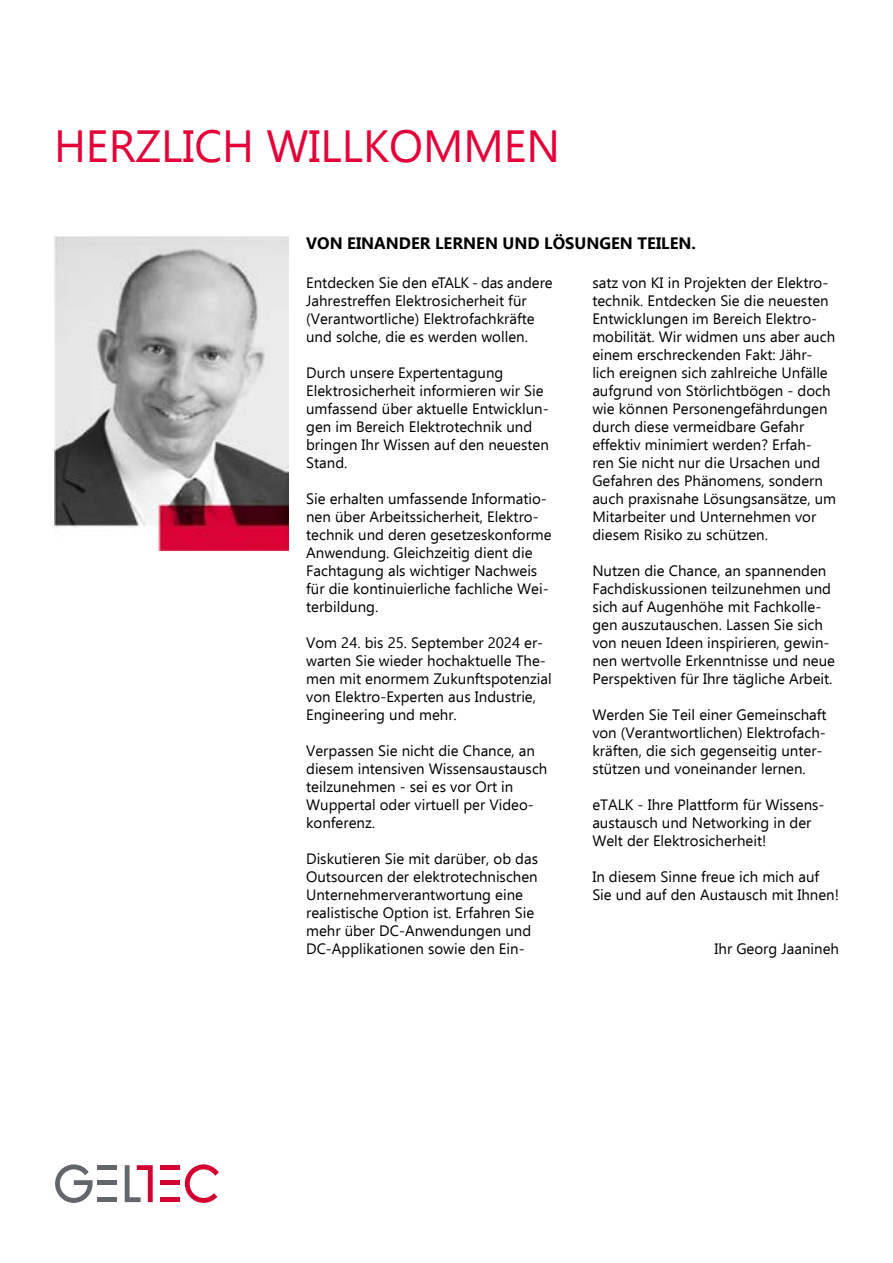
<style>
.page{position:relative;width:893px;height:1263px;background:#fff}
.page>*{position:absolute;margin:0;border:0;box-sizing:border-box;transform-origin:0 0}
.t1{font:45px "Ebrima";color:#e40138}
.t2{font:700 16.5px "Ebrima";color:#000}
.t3{font:15px/18px "Ebrima";color:#000}
</style>
<div class="page">
<img style="left:54px;top:236px;width:235px;height:315px">
<svg style="left:185px;top:1164px;width:34px;height:39px"></svg>
<svg style="left:55px;top:1164px;width:38px;height:39px"></svg>
<div style="left:97px;top:1165px;width:20px;height:5px;background:#63666a"></div>
<div style="left:97px;top:1180px;width:20px;height:5px;background:#63666a"></div>
<div style="left:97px;top:1197px;width:20px;height:5px;background:#63666a"></div>
<div style="left:160px;top:1165px;width:20px;height:5px;background:#d50032"></div>
<div style="left:160px;top:1180px;width:20px;height:5px;background:#d50032"></div>
<div style="left:160px;top:1197px;width:20px;height:5px;background:#d50032"></div>
<svg style="left:125px;top:1165px;width:28px;height:37px"></svg>
<h1 class="t1" style="left:54px;top:113px;width:508px">HERZLICH WILLKOMMEN</h1>
<p class="t2" style="left:306px;top:230px;width:391px">VON EINANDER LERNEN UND LÖSUNGEN TEILEN.</p>
<p class="t3" style="left:592px;top:273px;width:245px">satz von KI in Projekten der Elektro&shy;technik. Entdecken Sie die neuesten Entwicklungen im Bereich Elektro&shy;mobilität. Wir widmen uns aber auch einem erschreckenden Fakt: Jähr&shy;lich ereignen sich zahlreiche Unfälle aufgrund von Störlichtbögen - doch wie können Personengefährdungen durch diese vermeidbare Gefahr effektiv minimiert werden? Erfah&shy;ren Sie nicht nur die Ursachen und Gefahren des Phänomens, sondern auch praxisnahe Lösungsansätze, um Mitarbeiter und Unternehmen vor diesem Risiko zu schützen.</p>
<p class="t3" style="left:592px;top:561px;width:244px">Nutzen die Chance, an spannenden Fachdiskussionen teilzunehmen und sich auf Augenhöhe mit Fachkolle&shy;gen auszutauschen. Lassen Sie sich von neuen Ideen inspirieren, gewin&shy;nen wertvolle Erkenntnisse und neue Perspektiven für Ihre tägliche Arbeit.</p>
<p class="t3" style="left:592px;top:705px;width:236px">Werden Sie Teil einer Gemeinschaft von (Verantwortlichen) Elektrofach&shy;kräften, die sich gegenseitig unter&shy;stützen und voneinander lernen.</p>
<p class="t3" style="left:592px;top:795px;width:234px">eTALK - Ihre Plattform für Wissens&shy;austausch und Networking in der<br>Welt der Elektrosicherheit!</p>
<p class="t3" style="left:592px;top:867px;width:248px">In diesem Sinne freue ich mich auf<br>Sie und auf den Austausch mit Ihnen!</p>
<p class="t3" style="left:306px;top:273px;width:248px">Entdecken Sie den eTALK - das andere Jahrestreffen Elektrosicherheit für (Verantwortliche) Elektrofachkräfte und solche, die es werden wollen.</p>
<p class="t3" style="left:306px;top:363px;width:244px">Durch unsere Expertentagung<br>Elektrosicherheit informieren wir Sie umfassend über aktuelle Entwicklun&shy;gen im Bereich Elektrotechnik und bringen Ihr Wissen auf den neuesten<br>Stand.</p>
<p class="t3" style="left:306px;top:489px;width:247px">Sie erhalten umfassende Informatio&shy;nen über Arbeitssicherheit, Elektro&shy;technik und deren gesetzeskonforme Anwendung. Gleichzeitig dient die Fachtagung als wichtiger Nachweis für die kontinuierliche fachliche Wei&shy;terbildung.</p>
<p class="t3" style="left:306px;top:633px;width:247px">Vom 24. bis 25. September 2024 er&shy;warten Sie wieder hochaktuelle The&shy;men mit enormem Zukunftspotenzial von Elektro-Experten aus Industrie, Engineering und mehr.</p>
<p class="t3" style="left:306px;top:741px;width:243px">Verpassen Sie nicht die Chance, an diesem intensiven Wissensaustausch teilzunehmen - sei es vor Ort in<br>Wuppertal oder virtuell per Video&shy;konferenz.</p>
<p class="t3" style="left:306px;top:849px;width:233px">Diskutieren Sie mit darüber, ob das Outsourcen der elektrotechnischen Unternehmerverantwortung eine realistische Option ist. Erfahren Sie mehr über DC-Anwendungen und DC-Applikationen sowie den Ein-</p>
<p class="t3" style="left:714px;top:939px;width:126px">Ihr Georg Jaanineh</p>
</div>
